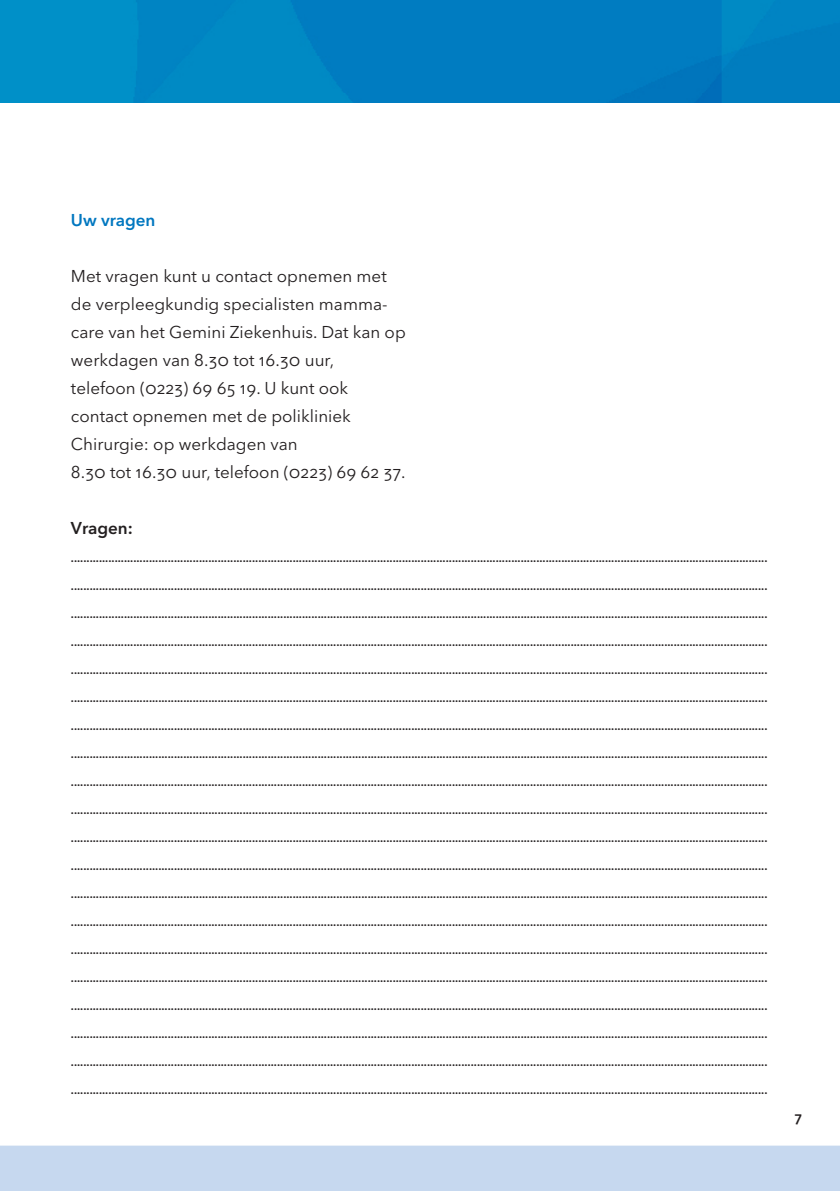
<style>
.page{position:relative;width:840px;height:1191px;background:#fff}
.page>*{position:absolute;margin:0;border:0;box-sizing:border-box;transform-origin:0 0}
.Subkopje_zw{font:17px/28px "Avenir Next LT Pro";color:#231f20}
.Subkopje_zw-2{font:600 17px "Avenir Next LT Pro";color:#0077c0}
.Subkopje_zw-3{font:600 17px "Avenir Next LT Pro";color:#231f20}
.t1{font:600 14px "Avenir Next LT Pro";color:#231f20}
.Subkopje_zw-4{font:600 12px "Avenir Next LT Pro";color:#231f20}
</style>
<div class="page">
<img style="left:0;top:0;width:839px;height:102px">
<div style="left:0;top:1145px;width:839px;height:46px;background:#c6d8ef"></div>
<p class="Subkopje_zw-2" style="left:71px;top:210px;width:86px">Uw vragen</p>
<p class="Subkopje_zw" style="left:71px;top:262px;width:336px">Met vragen kunt u contact opnemen met de verpleegkundig specialisten mamma&shy;care van het Gemini Ziekenhuis. Dat kan op werkdagen van 8.30 tot 16.30 uur,</p>
<p class="Subkopje_zw" style="left:71px;top:374px;width:278px">telefoon (0223) 69 65 19. U kunt ook</p>
<p class="Subkopje_zw" style="left:71px;top:402px;width:281px">contact opnemen met de polikliniek</p>
<p class="Subkopje_zw" style="left:71px;top:430px;width:228px">Chirurgie: op werkdagen van</p>
<p class="Subkopje_zw" style="left:71px;top:458px;width:336px">8.30 tot 16.30 uur, telefoon (0223) 69 62 37.</p>
<p class="Subkopje_zw-3" style="left:71px;top:518px;width:63px">Vragen:</p>
<p class="Subkopje_zw-4" style="left:71px;top:551px;width:697px">...............................................................................................................................................................................................................................</p>
<p class="Subkopje_zw-4" style="left:71px;top:579px;width:697px">...............................................................................................................................................................................................................................</p>
<p class="Subkopje_zw-4" style="left:71px;top:607px;width:697px">...............................................................................................................................................................................................................................</p>
<p class="Subkopje_zw-4" style="left:71px;top:635px;width:697px">...............................................................................................................................................................................................................................</p>
<p class="Subkopje_zw-4" style="left:71px;top:663px;width:697px">...............................................................................................................................................................................................................................</p>
<p class="Subkopje_zw-4" style="left:71px;top:691px;width:697px">...............................................................................................................................................................................................................................</p>
<p class="Subkopje_zw-4" style="left:71px;top:719px;width:697px">...............................................................................................................................................................................................................................</p>
<p class="Subkopje_zw-4" style="left:71px;top:747px;width:697px">...............................................................................................................................................................................................................................</p>
<p class="Subkopje_zw-4" style="left:71px;top:775px;width:697px">...............................................................................................................................................................................................................................</p>
<p class="Subkopje_zw-4" style="left:71px;top:803px;width:697px">...............................................................................................................................................................................................................................</p>
<p class="Subkopje_zw-4" style="left:71px;top:831px;width:697px">...............................................................................................................................................................................................................................</p>
<p class="Subkopje_zw-4" style="left:71px;top:859px;width:697px">...............................................................................................................................................................................................................................</p>
<p class="Subkopje_zw-4" style="left:71px;top:887px;width:697px">...............................................................................................................................................................................................................................</p>
<p class="Subkopje_zw-4" style="left:71px;top:915px;width:697px">...............................................................................................................................................................................................................................</p>
<p class="Subkopje_zw-4" style="left:71px;top:943px;width:697px">...............................................................................................................................................................................................................................</p>
<p class="Subkopje_zw-4" style="left:71px;top:971px;width:697px">...............................................................................................................................................................................................................................</p>
<p class="Subkopje_zw-4" style="left:71px;top:999px;width:697px">...............................................................................................................................................................................................................................</p>
<p class="Subkopje_zw-4" style="left:71px;top:1027px;width:697px">...............................................................................................................................................................................................................................</p>
<p class="Subkopje_zw-4" style="left:71px;top:1055px;width:697px">...............................................................................................................................................................................................................................</p>
<p class="Subkopje_zw-4" style="left:71px;top:1083px;width:697px">...............................................................................................................................................................................................................................</p>
<p class="t1" style="left:794px;top:1109px;width:9px">7</p>
</div>
